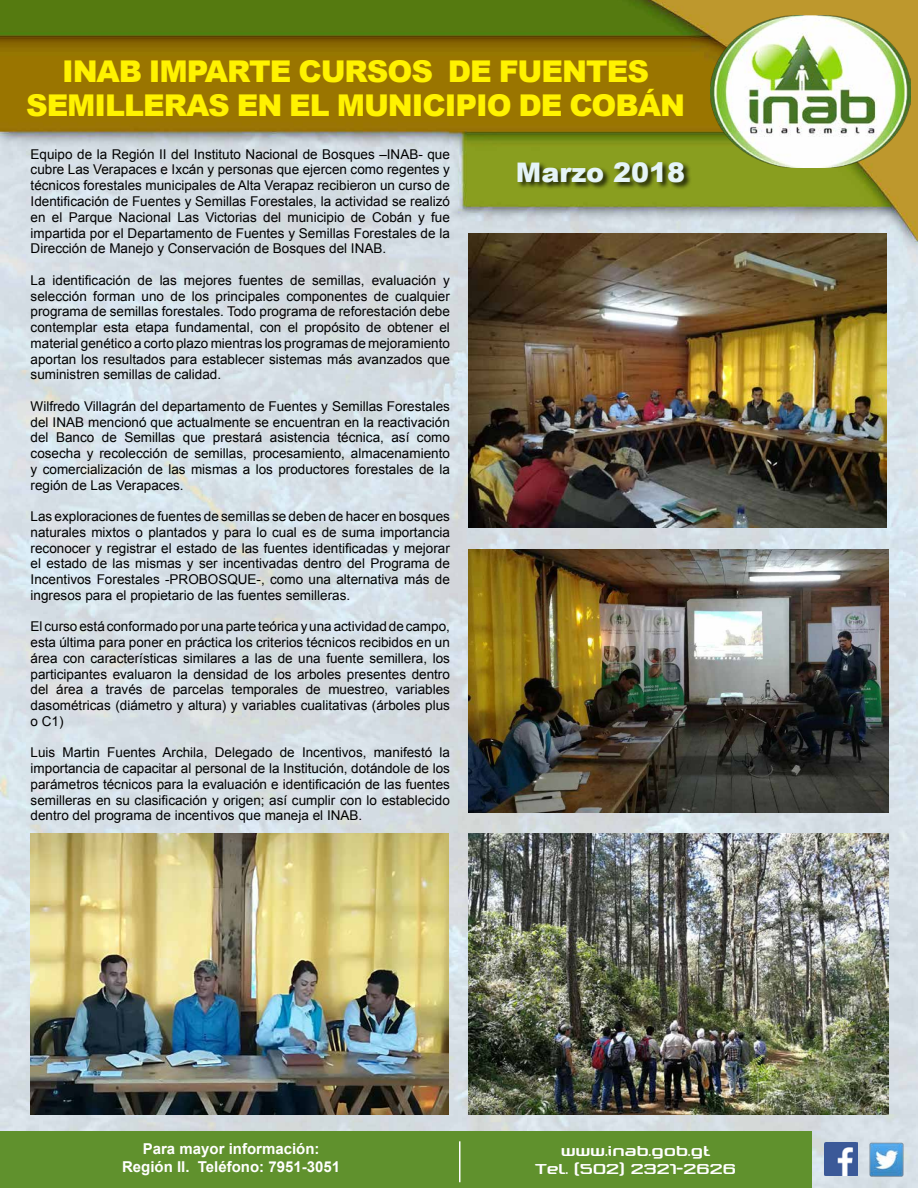
<style>
.page{position:relative;width:918px;height:1188px;background:#fff}
.page>*{position:absolute;margin:0;border:0;box-sizing:border-box;transform-origin:0 0}
.t1{font:900 30px/34.5px "Arial";letter-spacing:-.035em;color:#fff200;text-align:center}
.t2{font:900 27px "Arial";color:#e5f4f7}
.t3{font:700 15px/18px "Arial";color:#fff;text-align:center}
.t4{font:15px/18px "Tektrron";color:#fff;text-align:center}
.t5{font:13.5px/15.8px "Arial";color:#000;text-align:justify}
</style>
<div class="page">
<img style="left:0;top:0;width:918px;height:1188px">
<div style="left:1px;top:1132px;width:811px;height:56px;background:#60912d"></div>
<div style="left:516px;top:161px;width:176px;height:29px;background:#000;opacity:.75"></div>
<img style="left:825px;top:1143px;width:32px;height:32px">
<img style="left:869px;top:1141px;width:35px;height:36px">
<hr style="left:459px;top:1141px;width:1px;height:41px;background:#fff">
<img style="left:710px;top:16px;width:201px;height:152px">
<img style="left:468px;top:833px;width:420px;height:281px">
<img style="left:468px;top:234px;width:418px;height:294px">
<img style="left:468px;top:549px;width:420px;height:263px">
<img style="left:31px;top:833px;width:418px;height:281px">
<h1 class="t1" style="left:26px;top:53px;width:661px">INAB IMPARTE CURSOS DE FUENTES<br>SEMILLERAS EN EL MUNICIPIO DE COBÁN</h1>
<p class="t5" style="left:31px;top:146px;width:421px">Equipo de la Región II del Instituto Nacional de Bosques –INAB- que cubre Las Verapaces e Ixcán y personas que ejercen como regentes y técnicos forestales municipales de Alta Verapaz recibieron un curso de Identificación de Fuentes y Semillas Forestales, la actividad se realizó en el Parque Nacional Las Victorias del municipio de Cobán y fue impartida por el Departamento de Fuentes y Semillas Forestales de la Dirección de Manejo y Conservación de Bosques del INAB.</p>
<p class="t5" style="left:31px;top:272px;width:421px">La identificación de las mejores fuentes de semillas, evaluación y selección forman uno de los principales componentes de cualquier programa de semillas forestales. Todo programa de reforestación debe contemplar esta etapa fundamental, con el propósito de obtener el material genético a corto plazo mientras los programas de mejoramiento aportan los resultados para establecer sistemas más avanzados que suministren semillas de calidad.</p>
<p class="t5" style="left:31px;top:398px;width:421px">Wilfredo Villagrán del departamento de Fuentes y Semillas Forestales del INAB mencionó que actualmente se encuentran en la reactivación del Banco de Semillas que prestará asistencia técnica, así como cosecha y recolección de semillas, procesamiento, almacenamiento y comercialización de las mismas a los productores forestales de la región de Las Verapaces.</p>
<p class="t5" style="left:31px;top:508px;width:421px">Las exploraciones de fuentes de semillas se deben de hacer en bosques naturales mixtos o plantados y para lo cual es de suma importancia reconocer y registrar el estado de las fuentes identificadas y mejorar el estado de las mismas y ser incentivadas dentro del Programa de Incentivos Forestales -PROBOSQUE-, como una alternativa más de ingresos para el propietario de las fuentes semilleras.</p>
<p class="t5" style="left:31px;top:619px;width:421px">El curso está conformado por una parte teórica y una actividad de campo, esta última para poner en práctica los criterios técnicos recibidos en un área con características similares a las de una fuente semillera, los participantes evaluaron la densidad de los arboles presentes dentro del área a través de parcelas temporales de muestreo, variables dasométricas (diámetro y altura) y variables cualitativas (árboles plus o C1)</p>
<p class="t5" style="left:31px;top:745px;width:421px">Luis Martin Fuentes Archila, Delegado de Incentivos, manifestó la importancia de capacitar al personal de la Institución, dotándole de los parámetros técnicos para la evaluación e identificación de las fuentes semilleras en su clasificación y origen; así cumplir con lo establecido dentro del programa de incentivos que maneja el INAB.</p>
<h2 class="t2" style="left:516px;top:153px;width:171px">Marzo 2018</h2>
<p class="t3" style="left:122px;top:1140px;width:220px">Para mayor información:<br>Región II. Teléfono: 7951-3051</p>
<p class="t4" style="left:535px;top:1141px;width:202px">www.inab.gob.gt<br>Tel. (502) 2321-2626</p>
</div>
